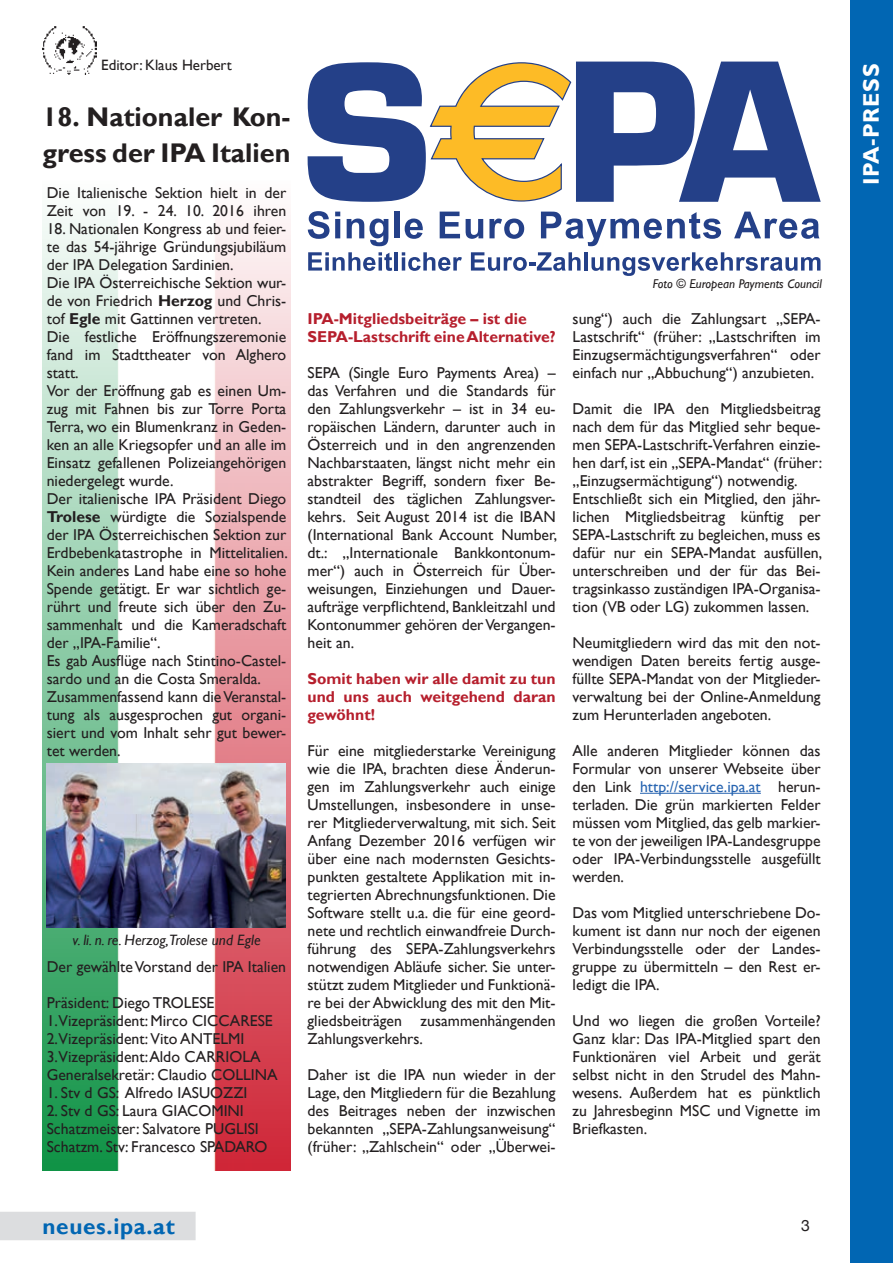
<style>
.page{position:relative;width:893px;height:1263px;background:#fff}
.page>*{position:absolute;margin:0;border:0;box-sizing:border-box;transform-origin:0 0}
.t1{font:700 27px/36px "Gill Sans";color:#231f20}
.t2{font:700 22.5px "Gill Sans";letter-spacing:.03em;color:#0166b3}
.t3{font:700 22.5px "Gill Sans";letter-spacing:.03em;color:#fff}
.t4{font:15.75px/18px "Gill Sans";color:#231f20;text-align:justify}
.t5{font:700 15.75px/18px "Gill Sans";color:#b61f2d}
.t6{font:15.75px "Helvetica Neue";color:#231f20}
.t7{font:italic 15px "Gill Sans";color:#231f20}
.t8{font:15px "Gill Sans";color:#231f20}
.t9{font:italic 12.75px "Gill Sans";color:#231f20}
.s1{font-weight:700}
.s2{color:#2865b1}
</style>
<div class="page">
<div style="left:0;top:1212px;width:196px;height:28px;background:#dcdddf"></div>
<img style="left:43px;top:26px;width:53px;height:49px">
<img style="left:43px;top:215px;width:248px;height:955px">
<div style="left:850px;top:0;width:43px;height:1263px;background:#0166b3"></div>
<svg style="left:308px;top:252px;width:84px;height:19px"></svg>
<hr style="left:394px;top:252px;width:4px;height:19px;background:#244088">
<svg style="left:402px;top:252px;width:60px;height:19px"></svg>
<svg style="left:471px;top:252px;width:110px;height:19px"></svg>
<hr style="left:584px;top:252px;width:4px;height:19px;background:#244088">
<svg style="left:591px;top:252px;width:229px;height:23px"></svg>
<svg style="left:308px;top:211px;width:21px;height:28px"></svg>
<svg style="left:335px;top:212px;width:5px;height:26px"></svg>
<svg style="left:347px;top:219px;width:41px;height:27px"></svg>
<div style="left:395px;top:212px;width:5px;height:26px;background:#244088"></div>
<svg style="left:405px;top:219px;width:18px;height:20px"></svg>
<svg style="left:440px;top:212px;width:20px;height:26px"></svg>
<svg style="left:466px;top:219px;width:17px;height:20px"></svg>
<svg style="left:489px;top:219px;width:35px;height:20px"></svg>
<svg style="left:541px;top:212px;width:180px;height:34px"></svg>
<svg style="left:734px;top:212px;width:85px;height:27px"></svg>
<svg style="left:308px;top:62px;width:513px;height:140px"></svg>
<img style="left:47px;top:763px;width:239px;height:164px">
<hr style="left:640px;top:793px;width:121px;height:1px;background:#2865b1">
<p class="t8" style="left:101px;top:57px;width:132px">Editor: Klaus Herbert</p>
<h1 class="t1" style="left:43px;top:100px;width:250px">18. Nationaler Kon&shy;gress der IPA Italien</h1>
<p class="t4" style="left:47px;top:184px;width:241px">Die Italienische Sektion hielt in der<br>Zeit von 19. - 24. 10. 2016 ihren</p>
<p class="t4" style="left:47px;top:220px;width:243px;text-align:left">18. Nationalen Kongress ab und feier&shy;te das 54-jährige Gründungsjubiläum der IPA Delegation Sardinien.<br>Die IPA Österreichische Sektion wur&shy;de von Friedrich <span class="s1">Herzog</span> und Chris&shy;tof <span class="s1">Egle</span> mit Gattinnen vertreten.<br>Die festliche Eröffnungszeremonie fand im Stadttheater von Alghero statt.<br>Vor der Eröffnung gab es einen Um&shy;zug mit Fahnen bis zur Torre Porta Terra, wo ein Blumenkranz in Geden&shy;ken an alle Kriegsopfer und an alle im Einsatz gefallenen Polizeiangehörigen niedergelegt wurde.<br>Der italienische IPA Präsident Diego <span class="s1">Trolese</span> würdigte die Sozialspende der IPA Österreichischen Sektion zur Erdbebenkatastrophe in Mittelitalien.<br>Kein anderes Land habe eine so hohe Spende getätigt. Er war sichtlich ge&shy;rührt und freute sich über den Zu&shy;sammenhalt und die Kameradschaft der „IPA-Familie“.<br>Es gab Ausflüge nach Stintino-Castel&shy;sardo und an die Costa Smeralda.<br>Zusammenfassend kann die Veranstal&shy;tung als ausgesprochen gut organi&shy;siert und vom Inhalt sehr gut bewer&shy;tet werden.</p>
<p class="t7" style="left:72px;top:931px;width:190px">v. li. n. re. Herzog,Trolese und Egle</p>
<p class="t4" style="left:47px;top:958px;width:241px">Der gewählte Vorstand der IPA Italien</p>
<p class="t4" style="left:47px;top:994px;width:232px;text-align:left">Präsident: Diego TROLESE<br>1.Vizepräsident:Mirco CICCARESE<br>2.Vizepräsident: Vito ANTELMI<br>3.Vizepräsident: Aldo CARRIOLA<br>Generalsekretär: Claudio COLLINA</p>
<p class="t4" style="left:47px;top:1084px;width:202px">1. Stv d GS: Alfredo IASUOZZI</p>
<p class="t4" style="left:47px;top:1102px;width:222px;text-align:left">2. Stv d GS: Laura GIACOMINI<br>Schatzmeister: Salvatore PUGLISI<br>Schatzm. Stv: Francesco SPADARO</p>
<p class="t5" style="left:308px;top:310px;width:250px">IPA-Mitgliedsbeiträge – ist die<br>SEPA-Lastschrift eine Alternative?</p>
<p class="t4" style="left:308px;top:364px;width:251px">SEPA (Single Euro Payments Area) – das Verfahren und die Standards für den Zahlungsverkehr – ist in 34 eu&shy;ropäischen Ländern, darunter auch in Österreich und in den angrenzenden Nachbarstaaten, längst nicht mehr ein abstrakter Begriff, sondern fixer Be&shy;standteil des täglichen Zahlungsver&shy;kehrs. Seit August 2014 ist die IBAN (International Bank Account Number, dt.: „Internationale Bankkontonum&shy;mer“) auch in Österreich für Über&shy;weisungen, Einziehungen und Dauer&shy;aufträge verpflichtend, Bankleitzahl und Kontonummer gehören der Vergangen&shy;heit an.</p>
<p class="t5" style="left:308px;top:670px;width:250px;text-align:justify">Somit haben wir alle damit zu tun und uns auch weitgehend daran gewöhnt!</p>
<p class="t4" style="left:308px;top:742px;width:250px">Für eine mitgliederstarke Vereinigung wie die IPA, brachten diese Änderun&shy;gen im Zahlungsverkehr auch einige Umstellungen, insbesondere in unse&shy;rer Mitgliederverwaltung, mit sich. Seit Anfang Dezember 2016 verfügen wir über eine nach modernsten Gesichts&shy;punkten gestaltete Applikation mit in&shy;tegrierten Abrechnungsfunktionen. Die Software stellt u.a. die für eine geord&shy;nete und rechtlich einwandfreie Durch&shy;führung des SEPA-Zahlungsverkehrs notwendigen Abläufe sicher. Sie unter&shy;stützt zudem Mitglieder und Funktionä&shy;re bei der Abwicklung des mit den Mit&shy;gliedsbeiträgen zusammenhängenden Zahlungsverkehrs.</p>
<p class="t4" style="left:308px;top:1066px;width:250px">Daher ist die IPA nun wieder in der Lage, den Mitgliedern für die Bezahlung des Beitrages neben der inzwischen bekannten „SEPA-Zahlungsanweisung“ (früher: „Zahlschein“ oder „Überwei-</p>
<p class="t9" style="left:653px;top:277px;width:171px">Foto © European Payments Council</p>
<p class="t4" style="left:573px;top:310px;width:250px">sung“) auch die Zahlungsart „SEPA-Lastschrift“ (früher: „Lastschriften im Einzugsermächtigungsverfahren“ oder einfach nur „Abbuchung“) anzubieten.</p>
<p class="t4" style="left:573px;top:400px;width:251px;text-align:left">Damit die IPA den Mitgliedsbeitrag nach dem für das Mitglied sehr beque&shy;men SEPA-Lastschrift-Verfahren einzie&shy;hen darf, ist ein „SEPA-Mandat“ (früher: „Einzugsermächtigung“) notwendig.<br>Entschließt sich ein Mitglied, den jähr&shy;lichen Mitgliedsbeitrag künftig per SEPA-Lastschrift zu begleichen, muss es dafür nur ein SEPA-Mandat ausfüllen, unterschreiben und der für das Bei&shy;tragsinkasso zuständigen IPA-Organisa&shy;tion (VB oder LG) zukommen lassen.</p>
<p class="t4" style="left:573px;top:634px;width:250px">Neumitgliedern wird das mit den not&shy;wendigen Daten bereits fertig ausge&shy;füllte SEPA-Mandat von der Mitglieder&shy;verwaltung bei der Online-Anmeldung zum Herunterladen angeboten.</p>
<p class="t4" style="left:573px;top:742px;width:250px">Alle anderen Mitglieder können das Formular von unserer Webseite über den Link <span class="s2">http://service.ipa.at</span> herun&shy;terladen. Die grün markierten Felder müssen vom Mitglied, das gelb markier&shy;te von der jeweiligen IPA-Landesgruppe oder IPA-Verbindungsstelle ausgefüllt werden.</p>
<p class="t4" style="left:573px;top:904px;width:250px">Das vom Mitglied unterschriebene Do&shy;kument ist dann nur noch der eigenen Verbindungsstelle oder der Landes&shy;gruppe zu übermitteln – den Rest er&shy;ledigt die IPA.</p>
<p class="t4" style="left:573px;top:1012px;width:250px">Und wo liegen die großen Vorteile?<br>Ganz klar: Das IPA-Mitglied spart den Funktionären viel Arbeit und gerät selbst nicht in den Strudel des Mahn&shy;wesens. Außerdem hat es pünktlich zu Jahresbeginn MSC und Vignette im Briefkasten.</p>
<h2 class="t2" style="left:43px;top:1212px;width:134px">neues.ipa.at</h2>
<p class="t6" style="left:801px;top:1214px;width:10px">3</p>
<h2 class="t3" style="left:858px;top:185px;width:123px;rotate:-90deg">IPA-PRESS</h2>
</div>
